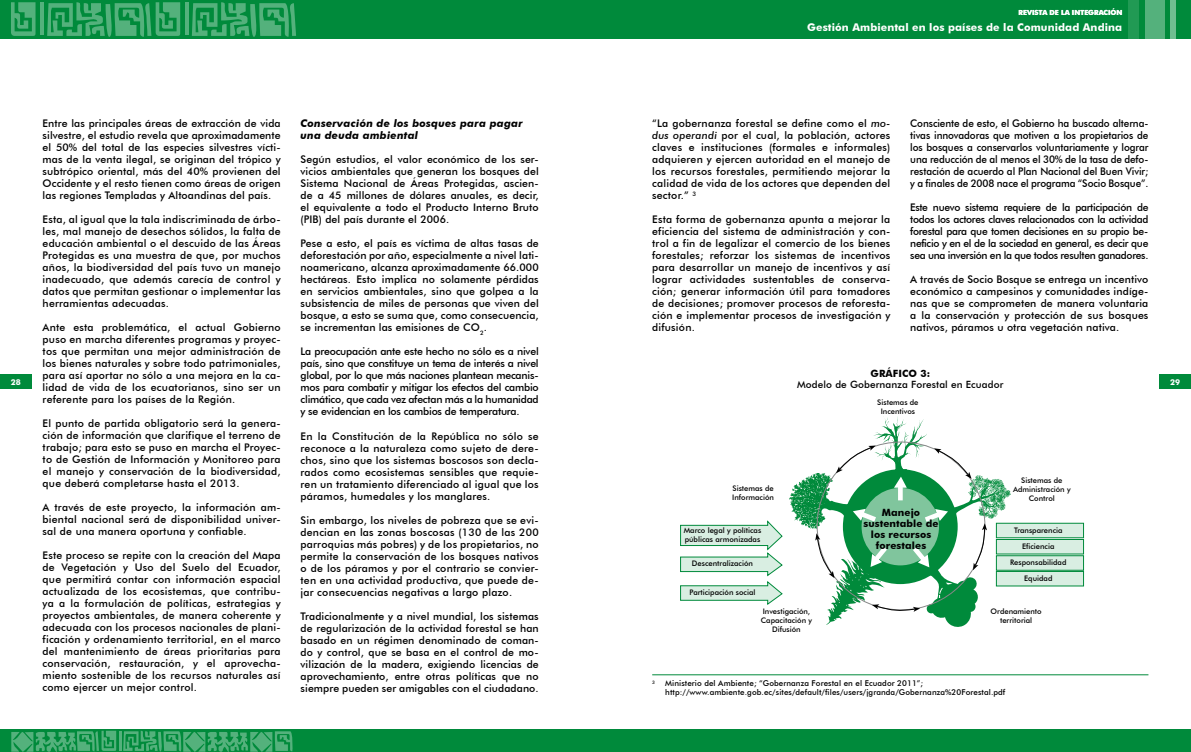
<style>
.page{position:relative;width:1191px;height:752px;background:#fff}
.page>*{position:absolute;margin:0;border:0;box-sizing:border-box;transform-origin:0 0}
.t1{font:700 10.6px "Futura BT";letter-spacing:.01em;color:#fff}
.t2{font:500 10.5px/12px "Futura BT";letter-spacing:.02em;color:#000;text-align:justify}
.t3{font:500 10.5px/12px "Futura BT";letter-spacing:.02em;color:#000;text-align:justify;scale:.95 1}
.t4{font:italic 700 10.5px/12px "Futura BT";letter-spacing:.02em;color:#000}
.t5{font:700 10px/11px "Futura BT";letter-spacing:.01em;color:#000;text-align:center}
.t6{font:500 10px "Futura BT";letter-spacing:.01em;color:#000}
.t7{font:500 8px/9px "Futura BT";letter-spacing:.01em;color:#000}
.t8{font:700 8px "Futura BT";color:#fff}
.t9{font:500 7.6px/9px "Futura BT";color:#000;text-align:center}
.t10{font:700 7px "Futura BT";color:#fff}
.t11{font:500 4.7px "Futura BT";color:#000}
.s1{font-style:italic}
</style>
<div class="page">
<div style="left:0;top:0;width:1191px;height:39px;background:#008a3b"></div>
<div style="left:1128px;top:0;width:10px;height:39px;background:#219a54"></div>
<div style="left:1145px;top:0;width:20px;height:39px;background:#54b17c"></div>
<div style="left:1170px;top:0;width:5px;height:39px;background:#70be91"></div>
<div style="left:0;top:729px;width:1191px;height:22px;background:#008a3b"></div>
<div style="left:1159px;top:374px;width:32px;height:14px;background:#008a3b"></div>
<div style="left:0;top:374px;width:31px;height:14px;background:#008a3b"></div>
<svg style="left:11px;top:2px;width:25px;height:34px"></svg>
<hr style="left:40px;top:2px;width:4px;height:33px;background:#54b17c">
<svg style="left:47px;top:2px;width:133px;height:35px"></svg>
<hr style="left:185px;top:2px;width:3px;height:33px;background:#54b17c">
<svg style="left:192px;top:2px;width:104px;height:35px"></svg>
<svg style="left:11px;top:730px;width:105px;height:21px"></svg>
<hr style="left:119px;top:730px;width:2px;height:20px;background:#54b17c">
<svg style="left:123px;top:730px;width:170px;height:21px"></svg>
<hr style="left:652px;top:674px;width:496px;height:1px;background:#008a3b">
<svg style="left:789px;top:416px;width:222px;height:211px"></svg>
<div style="left:996px;top:522px;width:87px;height:15px;background:#d9eee2;border:1px solid #008a3b"></div>
<div style="left:996px;top:539px;width:87px;height:15px;background:#d9eee2;border:1px solid #008a3b"></div>
<div style="left:996px;top:555px;width:87px;height:15px;background:#d9eee2;border:1px solid #008a3b"></div>
<div style="left:996px;top:571px;width:87px;height:15px;background:#d9eee2;border:1px solid #008a3b"></div>
<svg style="left:680px;top:520px;width:102px;height:84px"></svg>
<p class="t10" style="left:1018px;top:8px;width:105px">REVISTA DE LA INTEGRACIÓN</p>
<p class="t1" style="left:807px;top:21px;width:316px">Gestión Ambiental en los países de la Comunidad Andina</p>
<p class="t2" style="left:43px;top:117px;width:240px">Entre las principales áreas de extracción de vida silvestre, el estudio revela que aproximadamente el 50% del total de las especies silvestres vícti&shy;mas de la venta ilegal, se originan del trópico y subtrópico oriental, más del 40% provienen del Occidente y el resto tienen como áreas de origen las regiones Templadas y Altoandinas del país.</p>
<p class="t2" style="left:43px;top:213px;width:240px">Esta, al igual que la tala indiscriminada de árbo&shy;les, mal manejo de desechos sólidos, la falta de educación ambiental o el descuido de las Áreas Protegidas es una muestra de que, por muchos años, la biodiversidad del país tuvo un manejo inadecuado, que además carecía de control y datos que permitan gestionar o implementar las herramientas adecuadas.</p>
<p class="t2" style="left:43px;top:321px;width:240px">Ante esta problemática, el actual Gobierno puso en marcha diferentes programas y proyec&shy;tos que permitan una mejor administración de los bienes naturales y sobre todo patrimoniales, para así aportar no sólo a una mejora en la ca&shy;lidad de vida de los ecuatorianos, sino ser un referente para los países de la Región.</p>
<p class="t2" style="left:43px;top:417px;width:240px">El punto de partida obligatorio será la genera&shy;ción de información que clarifique el terreno de trabajo; para esto se puso en marcha el Proyec&shy;to de Gestión de Información y Monitoreo para el manejo y conservación de la biodiversidad, que deberá completarse hasta el 2013.</p>
<p class="t2" style="left:43px;top:501px;width:240px">A través de este proyecto, la información am&shy;biental nacional será de disponibilidad univer&shy;sal de una manera oportuna y confiable.</p>
<p class="t2" style="left:43px;top:549px;width:240px">Este proceso se repite con la creación del Mapa de Vegetación y Uso del Suelo del Ecuador, que permitirá contar con información espacial actualizada de los ecosistemas, que contribu&shy;ya a la formulación de políticas, estrategias y proyectos ambientales, de manera coherente y adecuada con los procesos nacionales de plani&shy;ficación y ordenamiento territorial, en el marco del mantenimiento de áreas prioritarias para conservación, restauración, y el aprovecha&shy;miento sostenible de los recursos naturales así como ejercer un mejor control.</p>
<p class="t2" style="left:652px;top:117px;width:240px">“La gobernanza forestal se define como el <span class="s1">mo&shy;dus operandi</span> por el cual, la población, actores claves e instituciones (formales e informales) adquieren y ejercen autoridad en el manejo de los recursos forestales, permitiendo mejorar la calidad de vida de los actores que dependen del sector.” <sup>3</sup></p>
<p class="t2" style="left:652px;top:213px;width:240px">Esta forma de gobernanza apunta a mejorar la eficiencia del sistema de administración y con&shy;trol a fin de legalizar el comercio de los bienes forestales; reforzar los sistemas de incentivos para desarrollar un manejo de incentivos y así lograr actividades sustentables de conserva&shy;ción; generar información útil para tomadores de decisiones; promover procesos de reforesta&shy;ción e implementar procesos de investigación y difusión.</p>
<p class="t3" style="left:910px;top:117px;width:252px">Consciente de esto, el Gobierno ha buscado alterna&shy;tivas innovadoras que motiven a los propietarios de los bosques a conservarlos voluntariamente y lograr una reducción de al menos el 30% de la tasa de defo&shy;restación de acuerdo al Plan Nacional del Buen Vivir; y a finales de 2008 nace el programa “Socio Bosque”.</p>
<p class="t2" style="left:910px;top:201px;width:240px">Este nuevo sistema requiere de la participación de todos los actores claves relacionados con la actividad forestal para que tomen decisiones en su propio be&shy;neficio y en el de la sociedad en general, es decir que sea una inversión en la que todos resulten ganadores.</p>
<p class="t2" style="left:910px;top:273px;width:240px">A través de Socio Bosque se entrega un incentivo económico a campesinos y comunidades indíge&shy;nas que se comprometen de manera voluntaria a la conservación y protección de sus bosques nativos, páramos u otra vegetación nativa.</p>
<p class="t5" style="left:870px;top:367px;width:61px">GRÁFICO 3:</p>
<p class="t6" style="left:797px;top:377px;width:208px">Modelo de Gobernanza Forestal en Ecuador</p>
<p class="t9" style="left:877px;top:398px;width:43px">Sistemas de<br>Incentivos</p>
<p class="t4" style="left:300px;top:117px;width:224px">Conservación de los bosques para pagar una deuda ambiental</p>
<p class="t2" style="left:300px;top:153px;width:240px">Según estudios, el valor económico de los ser&shy;vicios ambientales que generan los bosques del Sistema Nacional de Áreas Protegidas, ascien&shy;de a 45 millones de dólares anuales, es decir, el equivalente a todo el Producto Interno Bruto (PIB) del país durante el 2006.</p>
<p class="t2" style="left:300px;top:237px;width:240px">Pese a esto, el país es víctima de altas tasas de deforestación por año, especialmente a nivel lati&shy;noamericano, alcanza aproximadamente 66.000 hectáreas. Esto implica no solamente pérdidas en servicios ambientales, sino que golpea a la subsistencia de miles de personas que viven del bosque, a esto se suma que, como consecuencia, se incrementan las emisiones de CO<sub>2</sub>.</p>
<p class="t2" style="left:300px;top:345px;width:240px">La preocupación ante este hecho no sólo es a nivel país, sino que constituye un tema de interés a nivel global, por lo que más naciones plantean mecanis&shy;mos para combatir y mitigar los efectos del cambio climático, que cada vez afectan más a la humanidad y se evidencian en los cambios de temperatura.</p>
<p class="t2" style="left:300px;top:429px;width:240px">En la Constitución de la República no sólo se reconoce a la naturaleza como sujeto de dere&shy;chos, sino que los sistemas boscosos son decla&shy;rados como ecosistemas sensibles que requie&shy;ren un tratamiento diferenciado al igual que los páramos, humedales y los manglares.</p>
<p class="t2" style="left:300px;top:513px;width:240px">Sin embargo, los niveles de pobreza que se evi&shy;dencian en las zonas boscosas (130 de las 200 parroquias más pobres) y de los propietarios, no permite la conservación de los bosques nativos o de los páramos y por el contrario se convier&shy;ten en una actividad productiva, que puede de&shy;jar consecuencias negativas a largo plazo.</p>
<p class="t2" style="left:300px;top:609px;width:240px">Tradicionalmente y a nivel mundial, los sistemas de regularización de la actividad forestal se han basado en un régimen denominado de coman&shy;do y control, que se basa en el control de mo&shy;vilización de la madera, exigiendo licencias de aprovechamiento, entre otras políticas que no siempre pueden ser amigables con el ciudadano.</p>
<p class="t8" style="left:11px;top:377px;width:12px">28</p>
<p class="t8" style="left:1170px;top:377px;width:12px">29</p>
<p class="t9" style="left:1013px;top:475px;width:59px">Sistemas de<br>Administración y<br>Control</p>
<p class="t9" style="left:732px;top:483px;width:43px;text-align:left">Sistemas de<br>Información</p>
<p class="t5" style="left:863px;top:506px;width:77px">Manejo sustentable de los recursos forestales</p>
<p class="t9" style="left:683px;top:525px;width:79px;text-align:left">Marco legal y políticas públicas armonizadas</p>
<p class="t9" style="left:692px;top:559px;width:63px">Descentralización</p>
<p class="t9" style="left:1010px;top:521px;width:58px;line-height:16.1px">Transparencia<br>Eficiencia<br>Responsabilidad<br>Equidad</p>
<p class="t9" style="left:689px;top:587px;width:67px">Participación social</p>
<p class="t9" style="left:761px;top:606px;width:53px">Investigación,<br>Capacitación y<br>Difusión</p>
<p class="t9" style="left:990px;top:606px;width:53px">Ordenamiento territorial</p>
<p class="t11" style="left:652px;top:678px;width:4px">3</p>
<p class="t7" style="left:665px;top:678px;width:342px">Ministerio del Ambiente; “Gobernanza Forestal en el Ecuador 2011”; http://www.ambiente.gob.ec/sites/default/files/users/jgranda/Gobernanza%20Forestal.pdf</p>
</div>
